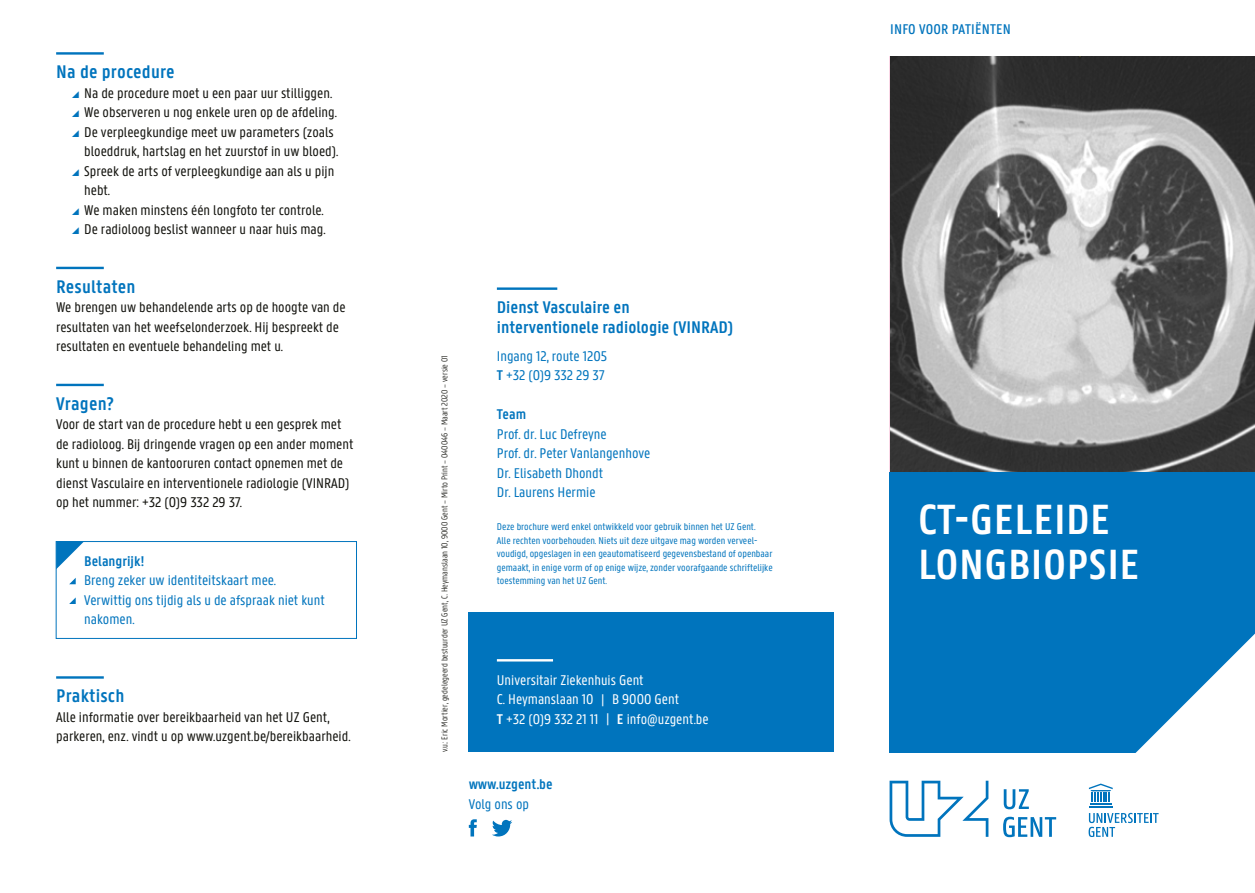
<style>
.page{position:relative;width:1255px;height:893px;background:#fff}
.page>*{position:absolute;margin:0;border:0;box-sizing:border-box;transform-origin:0 0}
.t1{font:600 45px/45px "U Gent Panno Text";letter-spacing:.01em;color:#fff}
.t2{font:600 19.5px "U Gent Panno Text";letter-spacing:.01em;color:#0074bd}
.t3{font:600 18px/19.5px "U Gent Panno Text";color:#0074bd}
.t4{font:15px/19.5px "U Gent Panno Text";color:#12120d}
.t5{font:15px/19.5px "U Gent Panno Text";color:#0074bd}
.t6{font:15px/19.5px "U Gent Panno Text";color:#fff}
.t7{font:600 15px "U Gent Panno Text";color:#0074bd}
.t8{font:500 15px "U Gent Panno Text";letter-spacing:.01em;color:#0074bd}
.t9{font:10.5px/13.5px "U Gent Panno Text";color:#0074bd}
.t10{font:300 9px "U Gent Panno Text";color:#12120d}
.s1{font-weight:600}
</style>
<div class="page">
<svg style="left:1088px;top:783px;width:24px;height:24px"></svg>
<svg style="left:1088px;top:813px;width:70px;height:24px"></svg>
<svg style="left:889px;top:781px;width:99px;height:56px"></svg>
<svg style="left:1003px;top:789px;width:25px;height:20px"></svg>
<svg style="left:1003px;top:817px;width:53px;height:20px"></svg>
<div style="left:469px;top:612px;width:364px;height:140px;background:#0074bd"></div>
<img style="left:890px;top:56px;width:364px;height:416px">
<div style="left:890px;top:472px;width:364px;height:281px;background:#0074bd"></div>
<svg style="left:1135px;top:634px;width:119px;height:119px"></svg>
<hr style="left:497px;top:659px;width:56px;height:2px;background:#fff">
<svg style="left:469px;top:819px;width:8px;height:17px"></svg>
<svg style="left:492px;top:820px;width:20px;height:16px"></svg>
<hr style="left:56px;top:52px;width:48px;height:3px;background:#0074bd">
<hr style="left:56px;top:267px;width:48px;height:2px;background:#0074bd">
<hr style="left:56px;top:384px;width:48px;height:2px;background:#0074bd">
<div style="left:56px;top:541px;width:301px;height:98px;border:1px solid #0074bd"></div>
<hr style="left:56px;top:676px;width:48px;height:3px;background:#0074bd">
<svg style="left:56px;top:541px;width:28px;height:28px"></svg>
<hr style="left:497px;top:287px;width:60px;height:3px;background:#0074bd">
<svg style="left:69px;top:578px;width:7px;height:6px"></svg>
<svg style="left:69px;top:597px;width:7px;height:7px"></svg>
<h2 class="t2" style="left:56px;top:60px;width:120px">Na de procedure</h2>
<p class="t4" style="left:84px;top:83px;width:256px">Na de procedure moet u een paar uur stilliggen.<br>We observeren u nog enkele uren op de afdeling.<br>De verpleegkundige meet uw parameters (zoals bloeddruk, hartslag en het zuurstof in uw bloed).<br>Spreek de arts of verpleegkundige aan als u pijn hebt.<br>We maken minstens één longfoto ter controle.<br>De radioloog beslist wanneer u naar huis mag.</p>
<h2 class="t2" style="left:56px;top:274px;width:81px">Resultaten</h2>
<p class="t4" style="left:56px;top:297px;width:291px">We brengen uw behandelende arts op de hoogte van de resultaten van het weefselonderzoek. Hij bespreekt de resultaten en eventuele behandeling met u.</p>
<h2 class="t2" style="left:56px;top:391px;width:59px">Vragen?</h2>
<p class="t4" style="left:56px;top:414px;width:299px">Voor de start van de procedure hebt u een gesprek met de radioloog. Bij dringende vragen op een ander moment kunt u binnen de kantooruren contact opnemen met de dienst Vasculaire en interventionele radiologie (VINRAD) op het nummer: +32 (0)9 332 29 37.</p>
<p class="t7" style="left:84px;top:552px;width:62px">Belangrijk!</p>
<p class="t5" style="left:84px;top:570px;width:242px">Breng zeker uw identiteitskaart mee.<br>Verwittig ons tijdig als u de afspraak niet kunt nakomen.</p>
<h2 class="t2" style="left:56px;top:684px;width:70px">Praktisch</h2>
<p class="t4" style="left:56px;top:707px;width:296px">Alle informatie over bereikbaarheid van het UZ Gent, parkeren, enz. vindt u op www.uzgent.be/bereikbaarheid.</p>
<p class="t10" style="left:439px;top:752px;width:398px;rotate:-90deg">v.u.: Eric Mortier, gedelegeerd bestuurder UZ Gent, C. Heymanslaan 10, 9000 Gent – Mirto Print – 040046 – Maart 2020 – versie 01</p>
<p class="t3" style="left:497px;top:297px;width:238px">Dienst Vasculaire en interventionele radiologie (VINRAD)</p>
<p class="t5" style="left:497px;top:346px;width:112px">Ingang 12, route 1205<br><span class="s1">T</span> +32 (0)9 332 29 37</p>
<p class="t7" style="left:497px;top:405px;width:31px">Team</p>
<p class="t5" style="left:497px;top:424px;width:155px">Prof. dr. Luc Defreyne<br>Prof. dr. Peter Vanlangenhove<br>Dr. Elisabeth Dhondt<br>Dr. Laurens Hermie</p>
<p class="t9" style="left:497px;top:520px;width:277px">Deze brochure werd enkel ontwikkeld voor gebruik binnen het UZ Gent.<br>Alle rechten voorbehouden. Niets uit deze uitgave mag worden verveel&shy;voudigd, opgeslagen in een geautomatiseerd gegevensbestand of openbaar gemaakt, in enige vorm of op enige wijze, zonder voorafgaande schriftelijke toestemming van het UZ Gent.</p>
<p class="t6" style="left:497px;top:670px;width:213px">Universitair Ziekenhuis Gent<br>C. Heymanslaan 10 | B 9000 Gent<br><span class="s1">T</span> +32 (0)9 332 21 11 | <span class="s1">E</span> info@uzgent.be</p>
<p class="t7" style="left:469px;top:775px;width:85px">www.uzgent.be</p>
<p class="t5" style="left:469px;top:794px;width:62px">Volg ons op</p>
<p class="t8" style="left:890px;top:20px;width:122px">INFO VOOR PATIËNTEN</p>
<h1 class="t1" style="left:918px;top:496px;width:223px">CT-GELEIDE<br>LONGBIOPSIE</h1>
</div>
